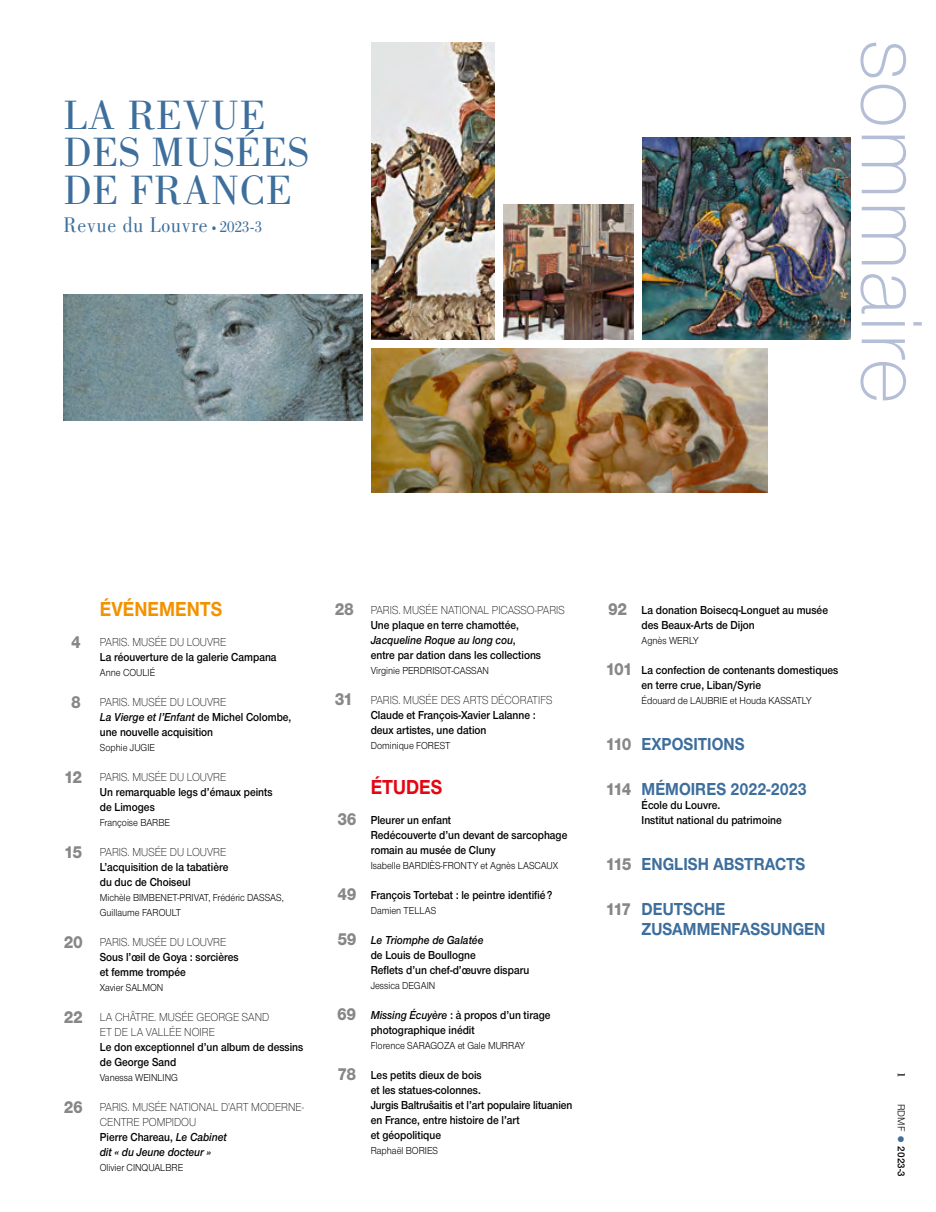
<style>
.page{position:relative;width:936px;height:1212px;background:#fff}
.page>*{position:absolute;margin:0;border:0;box-sizing:border-box;transform-origin:0 0}
.t1{font:300 90px "Nimbus Sans Novus T";color:#b4bed6}
.t2{font:42.45px/37.2px "Bodoni";letter-spacing:.01em;color:#3d6e9c}
.t3{font:21.9px "Bodoni";letter-spacing:.04em;color:#3d6e9c;scale:.9 1}
.t4{font:700 21px "Nimbus Sans Novus T";color:#f39200;scale:.9 1}
.t5{font:700 21px "Nimbus Sans Novus T";color:#e30613;scale:.9 1}
.t6{font:700 18px/19.5px "Nimbus Sans Novus T";color:#3d6e9c;scale:.9 1}
.t7{font:600 12px/15px "Nimbus Sans Novus T";color:#000;scale:.9 1}
.t8{font:300 12px/15px "Nimbus Sans Novus T";color:#000;scale:.9 1}
.t9{font:11.25px "Bodoni";color:#000}
.t10{font:10.5px/15px "Nimbus Sans Novus T";color:#000;scale:.9 1}
.t11{font:600 10.5px "Nimbus Sans Novus T";color:#000}
.t12{font:10.5px "Nimbus Sans Novus T";color:#000}
.s1{font-size:11.55px}
.s2{font-size:16.5px}
.s3{font-weight:800;font-size:18px;color:#878787}
.s4{font-weight:300}
.s5{font-style:italic}
.s6{font-weight:600}
.s7{font-weight:600;font-style:italic}
.s8{font-weight:800;color:#878787}
</style>
<div class="page">
<img style="left:503px;top:205px;width:131px;height:135px">
<img style="left:64px;top:295px;width:298px;height:126px">
<img style="left:371px;top:43px;width:123px;height:297px">
<img style="left:642px;top:137px;width:208px;height:203px">
<img style="left:371px;top:349px;width:396px;height:144px">
<h2 class="t2" style="left:64px;top:97px;width:247px">LA REVUE<br>DES MUSÉES<br>DE FRANCE</h2>
<h3 class="t3" style="left:64px;top:213px;width:222px">Revue du Louvre <span class="s1">•</span> <span class="s2">2023-3</span></h3>
<h1 class="t1" style="left:944px;top:40px;width:365px;rotate:90deg">sommaire</h1>
<h3 class="t4" style="left:100px;top:597px;width:138px">ÉVÉNEMENTS</h3>
<p class="t7" style="left:100px;top:634px;width:198px;text-indent:-29px"><span class="s3">4</span> <span class="s4">PARIS. MUSÉE DU LOUVRE<br></span>La réouverture de la galerie Campana</p>
<p class="t10" style="left:100px;top:665px;width:63px">Anne COULIÉ</p>
<p class="t7" style="left:100px;top:694px;width:214px;text-indent:-29px"><span class="s3">8</span> <span class="s4">PARIS. MUSÉE DU LOUVRE<br></span><span class="s5">La Vierge et l’Enfant</span> de Michel Colombe, une nouvelle acquisition</p>
<p class="t10" style="left:100px;top:740px;width:63px">Sophie JUGIE</p>
<p class="t7" style="left:100px;top:769px;width:193px;text-indent:-36px"><span class="s3">12</span> <span class="s4">PARIS. MUSÉE DU LOUVRE<br></span>Un remarquable legs d’émaux peints de Limoges</p>
<p class="t10" style="left:100px;top:815px;width:80px">Françoise BARBE</p>
<p class="t7" style="left:100px;top:844px;width:144px;text-indent:-36px"><span class="s3">15</span> <span class="s4">PARIS. MUSÉE DU LOUVRE<br></span>L’acquisition de la tabatière du duc de Choiseul</p>
<p class="t10" style="left:100px;top:890px;width:206px">Michèle BIMBENET-PRIVAT, Frédéric DASSAS,<br>Guillaume FAROULT</p>
<p class="t7" style="left:100px;top:934px;width:156px;text-indent:-36px"><span class="s3">20</span> <span class="s4">PARIS. MUSÉE DU LOUVRE<br></span>Sous l’œil de Goya : sorcières et femme trompée</p>
<p class="t10" style="left:100px;top:980px;width:72px">Xavier SALMON</p>
<p class="t8" style="left:100px;top:1009px;width:190px;text-indent:-36px"><span class="s3">22</span> LA CHÂTRE. MUSÉE GEORGE SAND<br>ET DE LA VALLÉE NOIRE</p>
<p class="t7" style="left:100px;top:1039px;width:228px">Le don exceptionnel d’un album de dessins de George Sand</p>
<p class="t10" style="left:100px;top:1070px;width:88px">Vanessa WEINLING</p>
<p class="t8" style="left:100px;top:1099px;width:228px;text-indent:-36px"><span class="s3">26</span> PARIS. MUSÉE NATIONAL D’ART MODERNE-<br>CENTRE POMPIDOU<br><span class="s6">Pierre Chareau,</span> <span class="s7">Le Cabinet<br>dit « du Jeune docteur »</span></p>
<p class="t10" style="left:100px;top:1160px;width:94px">Olivier CINQUALBRE</p>
<p class="t7" style="left:370px;top:602px;width:217px;text-indent:-36px"><span class="s3">28</span> <span class="s4">PARIS. MUSÉE NATIONAL PICASSO-PARIS </span>Une plaque en terre chamottée, <span class="s5">Jacqueline Roque au long cou</span>,<br>entre par dation dans les collections</p>
<p class="t10" style="left:370px;top:663px;width:133px">Virginie PERDRISOT-CASSAN</p>
<p class="t7" style="left:370px;top:692px;width:203px;text-indent:-36px"><span class="s3">31</span> <span class="s4">PARIS. MUSÉE DES ARTS DÉCORATIFS<br></span>Claude et François-Xavier Lalanne : deux artistes, une dation</p>
<p class="t10" style="left:370px;top:738px;width:90px">Dominique FOREST</p>
<h3 class="t5" style="left:370px;top:774px;width:81px">ÉTUDES</h3>
<p class="t7" style="left:370px;top:812px;width:220px;text-indent:-33px"><span class="s3">36</span> Pleurer un enfant<br>Redécouverte d’un devant de sarcophage romain au musée de Cluny</p>
<p class="t10" style="left:370px;top:858px;width:210px">Isabelle BARDIÈS-FRONTY et Agnès LASCAUX</p>
<p class="t7" style="left:337px;top:887px;width:240px"><span class="s3">49</span> François Tortebat : le peintre identifié?</p>
<p class="t10" style="left:370px;top:903px;width:74px">Damien TELLAS</p>
<p class="t7" style="left:370px;top:932px;width:178px;text-indent:-33px"><span class="s3">59</span> <span class="s5">Le Triomphe de Galatée<br></span>de Louis de Boullogne<br>Reflets d’un chef-d’œuvre disparu</p>
<p class="t10" style="left:370px;top:978px;width:73px">Jessica DEGAIN</p>
<p class="t7" style="left:370px;top:1007px;width:201px;text-indent:-34px"><span class="s3">69</span> <span class="s5">Missing Écuyère</span> : à propos d’un tirage photographique inédit</p>
<p class="t10" style="left:370px;top:1038px;width:173px">Florence SARAGOZA et Gale MURRAY</p>
<p class="t7" style="left:370px;top:1067px;width:225px;text-indent:-33px"><span class="s3">78</span> Les petits dieux de bois<br>et les statues-colonnes.<br>Jurgis Baltrušaitis et l’art populaire lituanien en France, entre histoire de l’art<br>et géopolitique</p>
<p class="t10" style="left:370px;top:1143px;width:76px">Raphaël BORIES</p>
<p class="t7" style="left:641px;top:602px;width:209px;text-indent:-33px"><span class="s3">92</span> La donation Boisecq-Longuet au musée des Beaux-Arts de Dijon</p>
<p class="t10" style="left:641px;top:633px;width:65px">Agnès WERLY</p>
<p class="t7" style="left:641px;top:662px;width:220px;text-indent:-36px"><span class="s3">101</span> La confection de contenants domestiques en terre crue, Liban/Syrie</p>
<p class="t10" style="left:641px;top:693px;width:190px">Édouard de LAUBRIE et Houda KASSATLY</p>
<h3 class="t6" style="left:605px;top:734px;width:156px"><span class="s8">110</span> EXPOSITIONS</h3>
<h3 class="t6" style="left:605px;top:779px;width:225px"><span class="s8">114</span> MÉMOIRES 2022-2023</h3>
<p class="t7" style="left:641px;top:797px;width:157px">École du Louvre.<br>Institut national du patrimoine</p>
<h3 class="t6" style="left:605px;top:854px;width:224px"><span class="s8">115</span> ENGLISH ABSTRACTS</h3>
<h3 class="t6" style="left:641px;top:899px;width:206px;text-indent:-36px"><span class="s8">117</span> DEUTSCHE<br>ZUSAMMENFASSUNGEN</h3>
<p class="t9" style="left:908px;top:1072px;width:7px;rotate:90deg">1</p>
<p class="t12" style="left:907px;top:1103px;width:29px;rotate:90deg">RDMF</p>
<p class="t11" style="left:907px;top:1146px;width:32px;rotate:90deg">2023-3</p>
</div>
